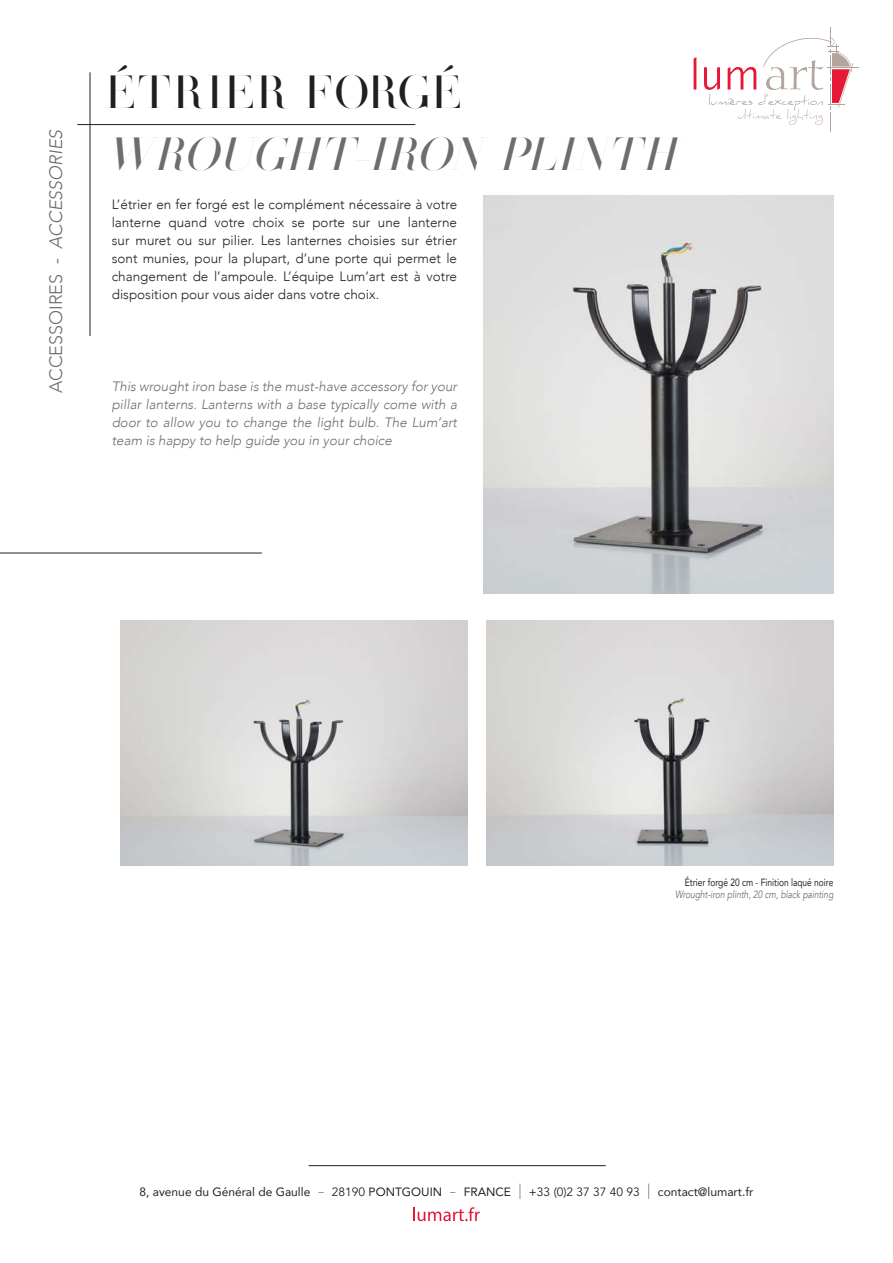
<style>
.page{position:relative;width:893px;height:1263px;background:#fff}
.page>*{position:absolute;margin:0;border:0;box-sizing:border-box;transform-origin:0 0}
.t1{font:italic 46.5px "Henri Didot";color:#6c6d70}
.t2{font:46.5px "Henri Didot";letter-spacing:.04em;color:#231f20}
.t3{font:300 18px "Avenir";color:#6c6d70}
.t4{font:300 13.5px/18px "Avenir";color:#231f20;text-align:justify}
.t5{font:italic 300 13.5px/18px "Avenir";color:#6c6d70;text-align:justify}
.t6{font:12px "Avenir";color:#231f20}
.t7{font:italic 10.5px "Avenir";color:#6c6d70;scale:.8 1}
.t8{font:10.5px "Avenir";color:#231f20;scale:.8 1}
.s1{font-style:italic}
.s2{font-family:"Gotham";font-weight:100;font-size:21px}
.s3{font-style:inherit}
</style>
<div class="page">
<img style="left:120px;top:620px;width:348px;height:245px">
<img style="left:486px;top:620px;width:347px;height:245px">
<img style="left:483px;top:196px;width:350px;height:397px">
<hr style="left:77px;top:124px;width:338px;height:1px;background:#231f20">
<hr style="left:0;top:553px;width:262px;height:1px;background:#231f20">
<hr style="left:309px;top:1165px;width:297px;height:1px;background:#231f20">
<hr style="left:90px;top:72px;width:1px;height:264px;background:#231f20">
<hr style="left:827px;top:68px;width:31px;height:1px;background:#b3a59e">
<svg style="left:694px;top:57px;width:2px;height:33px"></svg>
<svg style="left:704px;top:27px;width:149px;height:105px"></svg>
<svg style="left:413px;top:1207px;width:67px;height:14px"></svg>
<p class="t3" style="left:45px;top:393px;width:265px;rotate:-90deg">ACCESSOIRES - <span class="s1">ACCESSORIES</span></p>
<p class="t2" style="left:105px;top:62px;width:358px">ÉTRIER FORGÉ</p>
<p class="t1" style="left:105px;top:124px;width:586px">WROUGHT-IRON PLINTH</p>
<p class="t4" style="left:112px;top:195px;width:347px">L’étrier en fer forgé est le complément nécessaire à votre lanterne quand votre choix se porte sur une lanterne sur muret ou sur pilier. Les lanternes choisies sur étrier sont munies, pour la plupart, d’une porte qui permet le changement de l’ampoule. L’équipe Lum’art est à votre disposition pour vous aider dans votre choix.</p>
<p class="t5" style="left:112px;top:377px;width:347px">This wrought iron base is the must-have accessory for your pillar lanterns. Lanterns with a base typically come with a door to allow you to change the light bulb. The Lum’art team is happy to help guide you in your choice</p>
<p class="t8" style="left:685px;top:874px;width:187px">Étrier forgé 20 cm - Finition laqué noire</p>
<p class="t7" style="left:675px;top:888px;width:199px">Wrought-iron plinth, 20 cm, black painting</p>
<p class="t6" style="left:140px;top:1182px;width:615px">8, avenue du Général de Gaulle <span class="s2">-</span> <span class="s3">28190</span> PONTGOUIN <span class="s2">-</span> FRANCE <span class="s2">l</span> +<span class="s3">33 (0)2 37 37 40 93</span> <span class="s2">l</span> contact@lumart.fr</p>
</div>
